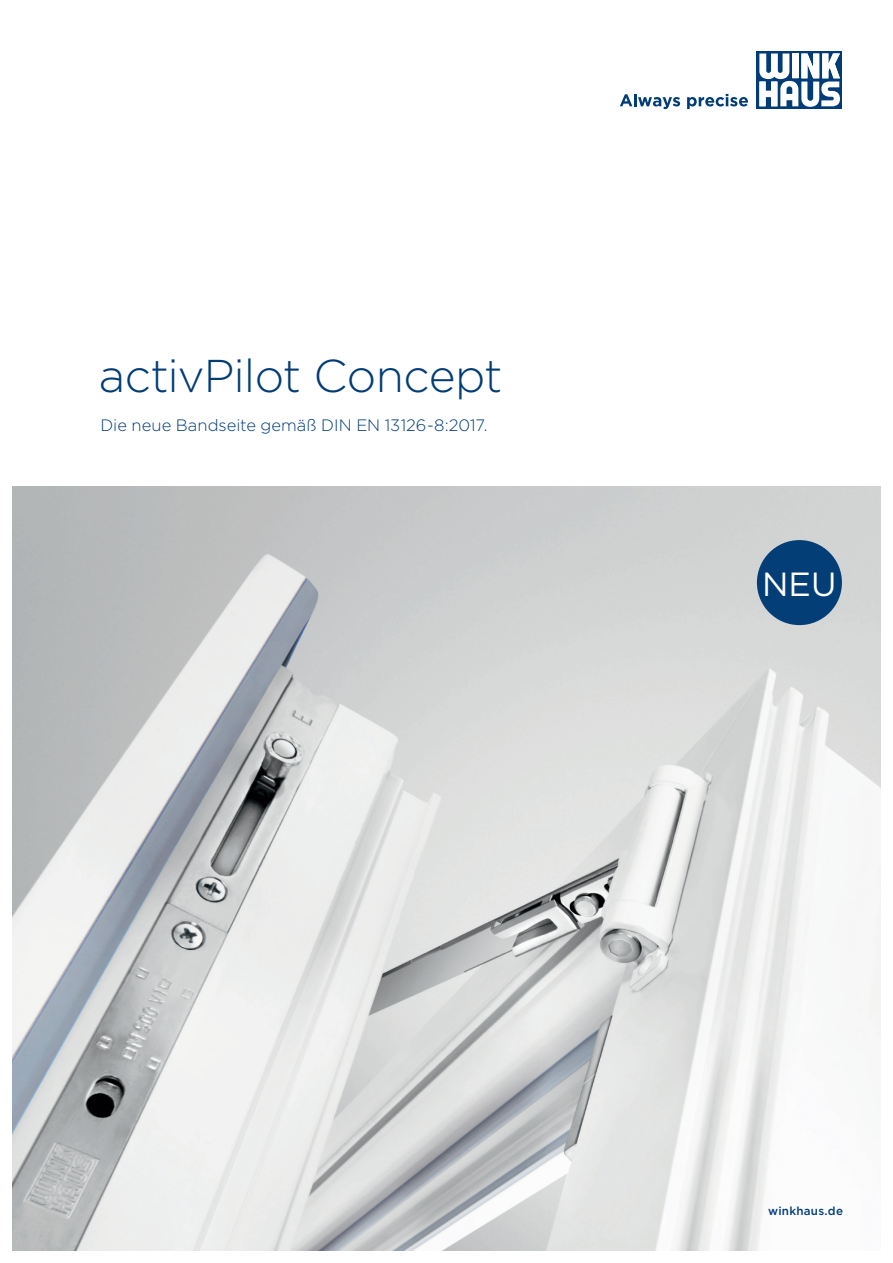
<style>
.page{position:relative;width:893px;height:1263px;background:#fff}
.page>*{position:absolute;margin:0;border:0;box-sizing:border-box;transform-origin:0 0}
.t1{font:300 45.9px "Gotham";letter-spacing:-.02em;color:#013c77}
.t2{font:33.45px "Gotham";color:#fff}
.t3{font:300 16.5px "Gotham";letter-spacing:.005em;color:#013c77}
.t4{font:500 11.7px "Gotham";letter-spacing:.02em;color:#013c77}
</style>
<div class="page">
<img style="left:13px;top:487px;width:867px;height:763px">
<div style="left:757px;top:540px;width:85px;height:85px;background:#043e77;border-radius:50%"></div>
<div style="left:757px;top:51px;width:85px;height:58px;background:#013c77"></div>
<svg style="left:620px;top:94px;width:60px;height:15px"></svg>
<svg style="left:687px;top:94px;width:61px;height:15px"></svg>
<svg style="left:759px;top:53px;width:81px;height:54px"></svg>
<h1 class="t1" style="left:99px;top:347px;width:405px">activPilot Concept</h1>
<p class="t3" style="left:100px;top:414px;width:389px">Die neue Bandseite gemäß DIN EN 13126-8:2017.</p>
<h2 class="t2" style="left:762px;top:563px;width:76px">NEU</h2>
<p class="t4" style="left:768px;top:1203px;width:76px">winkhaus.de</p>
</div>
